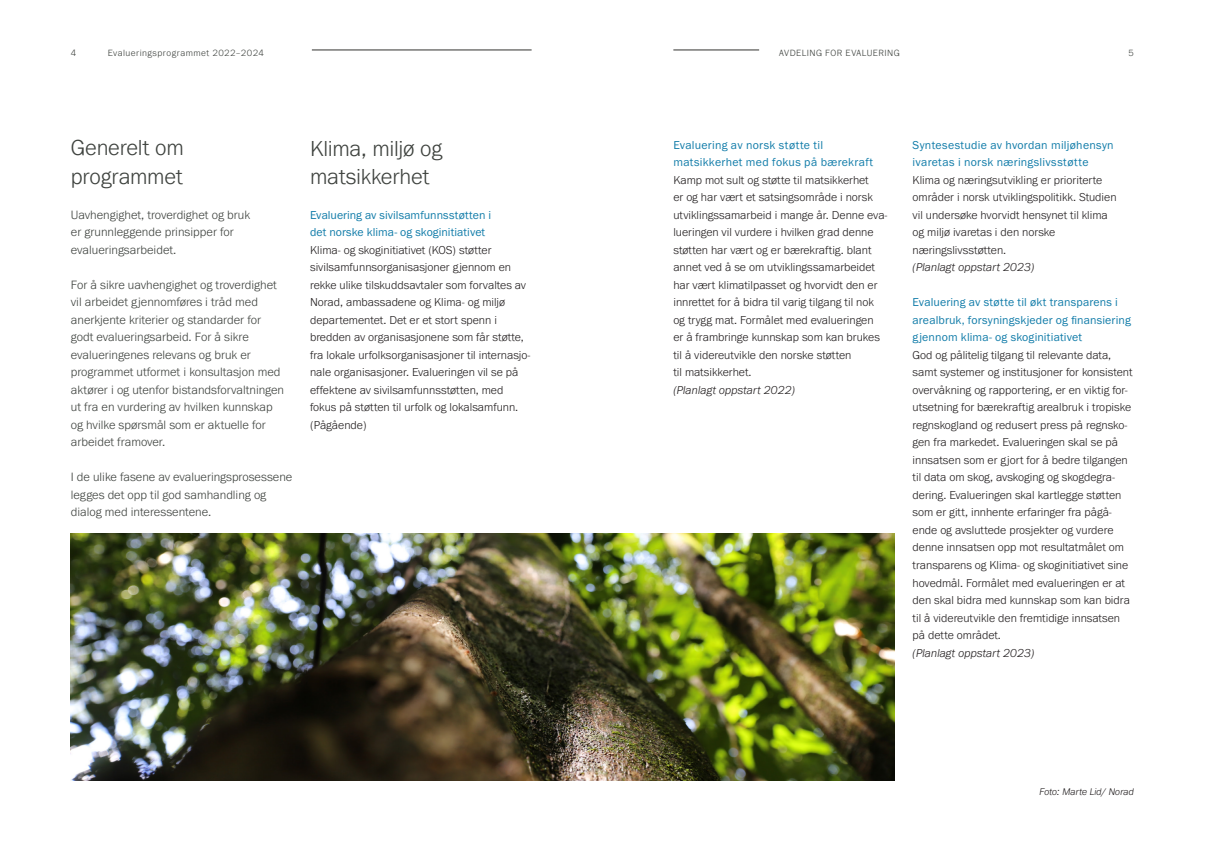
<style>
.page{position:relative;width:1205px;height:851px;background:#fff}
.page>*{position:absolute;margin:0;border:0;box-sizing:border-box;transform-origin:0 0}
._2-tittel{font:300 22.5px/28.8px "Franklin Gothic URW";letter-spacing:-.01em;color:#3e423e}
._3-ingres-u-strek{font:300 12.5px/17.5px "Franklin Gothic URW";color:#3e423e}
._1-body{font:300 11.88px/17.5px "Franklin Gothic URW";color:#231f20}
._4-mellomtittel-3{font:11.88px/17.5px "Franklin Gothic URW Boo";letter-spacing:.015em;color:#117ca9}
._13-figur-tekst{font:italic 300 10px "Franklin Gothic URW";letter-spacing:-.005em;color:#231f20}
.t1{font:300 9.38px "Franklin Gothic URW";letter-spacing:.05em;color:#3e423e}
.s1{font-style:italic}
</style>
<div class="page">
<img style="left:71px;top:534px;width:824px;height:246px">
<hr style="left:673px;top:50px;width:86px;height:1px;background:#32322f">
<hr style="left:312px;top:50px;width:219px;height:1px;background:#32322f">
<p class="t1" style="left:71px;top:47px;width:7px">4</p>
<p class="t1" style="left:108px;top:47px;width:158px">Evalueringsprogrammet 2022–2024</p>
<p class="t1" style="left:779px;top:47px;width:122px">AVDELING FOR EVALUERING</p>
<p class="t1" style="left:1128px;top:47px;width:7px">5</p>
<p class="_2-tittel" style="left:71px;top:133px;width:114px">Generelt om programmet</p>
<p class="_3-ingres-u-strek" style="left:71px;top:205px;width:181px">Uavhengighet, troverdighet og bruk er grunnleggende prinsipper for evalueringsarbeidet.</p>
<p class="_3-ingres-u-strek" style="left:71px;top:275px;width:215px">For å sikre uavhengighet og troverdighet vil arbeidet gjennomføres i tråd med anerkjente kriterier og standarder for godt evalueringsarbeid. For å sikre evalueringenes relevans og bruk er programmet utformet i konsultasjon med aktører i og utenfor bistandsforvaltningen ut fra en vurdering av hvilken kunnskap og hvilke spørsmål som er aktuelle for arbeidet framover.</p>
<p class="_3-ingres-u-strek" style="left:71px;top:468px;width:223px">I de ulike fasene av evalueringsprosessene legges det opp til god samhandling og dialog med interessentene.</p>
<p class="_2-tittel" style="left:310px;top:134px;width:134px;line-height:27.5px">Klima, miljø og matsikkerhet</p>
<p class="_4-mellomtittel-3" style="left:310px;top:206px;width:183px">Evaluering av sivilsamfunnsstøtten i det norske klima- og skoginitiativet</p>
<p class="_1-body" style="left:310px;top:241px;width:222px">Klima- og skoginitiativet (KOS) støtter sivilsamfunnsorganisasjoner gjennom en rekke ulike tilskuddsavtaler som forvaltes av Norad, ambassadene og Klima- og miljø departementet. Det er et stort spenn i bredden av organisasjonene som får støtte, fra lokale urfolksorganisasjoner til internasjo&shy;nale organisasjoner. Evalueringen vil se på effektene av sivilsamfunnsstøtten, med fokus på støtten til urfolk og lokalsamfunn. (Pågående)</p>
<p class="_4-mellomtittel-3" style="left:673px;top:136px;width:201px">Evaluering av norsk støtte til matsikkerhet med fokus på bærekraft</p>
<p class="_1-body" style="left:673px;top:171px;width:216px">Kamp mot sult og støtte til matsikkerhet<br>er og har vært et satsingsområde i norsk utviklingssamarbeid i mange år. Denne eva&shy;lueringen vil vurdere i hvilken grad denne støtten har vært og er bærekraftig. blant annet ved å se om utviklingssamarbeidet har vært klimatilpasset og hvorvidt den er innrettet for å bidra til varig tilgang til nok og trygg mat. Formålet med evalueringen<br>er å frambringe kunnskap som kan brukes til å videreutvikle den norske støtten<br>til matsikkerhet.<br><span class="s1">(Planlagt oppstart 2022)</span></p>
<p class="_4-mellomtittel-3" style="left:912px;top:136px;width:203px">Syntesestudie av hvordan miljøhensyn ivaretas i norsk næringslivsstøtte</p>
<p class="_1-body" style="left:912px;top:171px;width:205px">Klima og næringsutvikling er prioriterte områder i norsk utviklingspolitikk. Studien vil undersøke hvorvidt hensynet til klima og miljø ivaretas i den norske næringslivsstøtten.<br><span class="s1">(Planlagt oppstart 2023)</span></p>
<p class="_4-mellomtittel-3" style="left:912px;top:293px;width:220px">Evaluering av støtte til økt transparens i arealbruk, forsyningskjeder og finansiering gjennom klima- og skoginitiativet</p>
<p class="_1-body" style="left:912px;top:346px;width:221px">God og pålitelig tilgang til relevante data, samt systemer og institusjoner for konsistent overvåkning og rapportering, er en viktig for&shy;utsetning for bærekraftig arealbruk i tropiske regnskogland og redusert press på regnsko&shy;gen fra markedet. Evalueringen skal se på innsatsen som er gjort for å bedre tilgangen til data om skog, avskoging og skogdegra&shy;dering. Evalueringen skal kartlegge støtten som er gitt, innhente erfaringer fra pågå&shy;ende og avsluttede prosjekter og vurdere denne innsatsen opp mot resultatmålet om transparens og Klima- og skoginitiativet sine hovedmål. Formålet med evalueringen er at den skal bidra med kunnskap som kan bidra til å videreutvikle den fremtidige innsatsen på dette området.<br><span class="s1">(Planlagt oppstart 2023)</span></p>
<p class="_13-figur-tekst" style="left:1039px;top:785px;width:96px">Foto: Marte Lid/ Norad</p>
</div>
